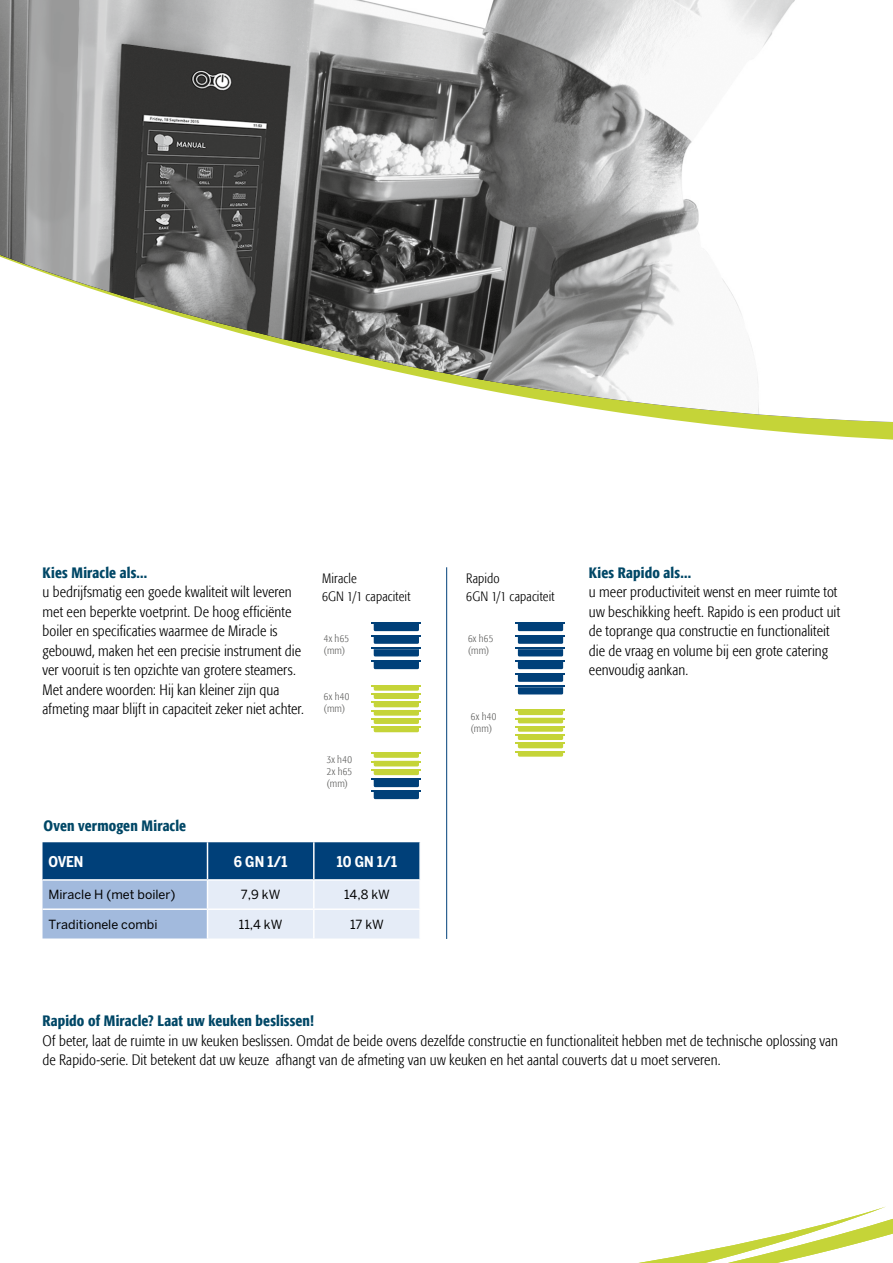
<style>
.page{position:relative;width:893px;height:1263px;background:#fff}
.page>*{position:absolute;margin:0;border:0;box-sizing:border-box;transform-origin:0 0}
.t1{font:300 condensed 15px/19.5px "Formata";letter-spacing:.005em;color:#000}
.t2{font:500 condensed 15px "Formata";letter-spacing:.01em;color:#004766}
.t3{font:700 condensed 14.7px "Benton Sans";letter-spacing:-.01em;color:#fff}
.t4{font:300 condensed 13.5px/18px "Formata";letter-spacing:.01em;color:#000}
.t5{font:12.6px "Benton Sans";color:#000}
.t6{font:300 condensed 10.5px/12px "Formata";letter-spacing:.02em;color:#626261}
</style>
<div class="page">
<svg style="left:638px;top:1206px;width:255px;height:57px"></svg>
<hr style="left:371px;top:647px;width:50px;height:2px;background:#004079">
<hr style="left:371px;top:622px;width:50px;height:2px;background:#004079">
<svg style="left:374px;top:662px;width:45px;height:7px"></svg>
<hr style="left:371px;top:660px;width:50px;height:2px;background:#004079">
<svg style="left:374px;top:624px;width:45px;height:32px"></svg>
<hr style="left:371px;top:635px;width:50px;height:1px;background:#004079">
<hr style="left:371px;top:726px;width:50px;height:2px;background:#c5d438">
<hr style="left:371px;top:718px;width:50px;height:2px;background:#c5d438">
<hr style="left:371px;top:710px;width:50px;height:2px;background:#c5d438">
<hr style="left:371px;top:701px;width:50px;height:2px;background:#c5d438">
<hr style="left:371px;top:685px;width:50px;height:2px;background:#c5d438">
<svg style="left:690px;top:422px;width:203px;height:13px;fill:#c5d438"></svg>
<svg style="left:374px;top:687px;width:45px;height:45px"></svg>
<hr style="left:371px;top:693px;width:50px;height:2px;background:#c5d438">
<hr style="left:515px;top:751px;width:50px;height:2px;background:#c5d438">
<hr style="left:515px;top:742px;width:50px;height:2px;background:#c5d438">
<hr style="left:515px;top:734px;width:50px;height:2px;background:#c5d438">
<hr style="left:515px;top:726px;width:50px;height:2px;background:#c5d438">
<hr style="left:515px;top:709px;width:50px;height:2px;background:#c5d438">
<svg style="left:518px;top:711px;width:45px;height:46px"></svg>
<hr style="left:515px;top:717px;width:50px;height:2px;background:#c5d438">
<hr style="left:371px;top:778px;width:50px;height:2px;background:#004079">
<hr style="left:371px;top:790px;width:50px;height:2px;background:#004079">
<hr style="left:371px;top:769px;width:50px;height:2px;background:#c5d438">
<hr style="left:371px;top:761px;width:50px;height:1px;background:#c5d438">
<svg style="left:374px;top:754px;width:45px;height:45px"></svg>
<hr style="left:371px;top:752px;width:50px;height:2px;background:#c5d438">
<hr style="left:515px;top:647px;width:50px;height:2px;background:#004079">
<hr style="left:515px;top:673px;width:50px;height:1px;background:#004079">
<hr style="left:515px;top:622px;width:50px;height:2px;background:#004079">
<hr style="left:515px;top:660px;width:50px;height:2px;background:#004079">
<svg style="left:518px;top:662px;width:45px;height:32px"></svg>
<hr style="left:515px;top:685px;width:50px;height:2px;background:#004079">
<svg style="left:518px;top:624px;width:45px;height:32px"></svg>
<hr style="left:515px;top:635px;width:50px;height:1px;background:#004079">
<hr style="left:446px;top:567px;width:1px;height:372px;background:#004079">
<svg style="left:43px;top:842px;width:377px;height:96px;background:#7d9ec0"></svg>
<hr style="left:313px;top:910px;width:2px;height:28px;background:#fff">
<hr style="left:419px;top:910px;width:2px;height:28px;background:#fff">
<img style="left:0;top:0;width:891px;height:422px">
<p class="t2" style="left:43px;top:563px;width:106px">Kies Miracle als...</p>
<p class="t1" style="left:43px;top:582px;width:263px">u bedrijfsmatig een goede kwaliteit wilt leveren met een beperkte voetprint. De hoog efficiënte boiler en specificaties waarmee de Miracle is gebouwd, maken het een precisie instrument die ver vooruit is ten opzichte van grotere steamers.<br>Met andere woorden: Hij kan kleiner zijn qua afmeting maar blijft in capaciteit zeker niet achter.</p>
<p class="t2" style="left:44px;top:817px;width:144px">Oven vermogen Miracle</p>
<p class="t4" style="left:322px;top:569px;width:90px">Miracle<br>6GN 1/1 capaciteit</p>
<p class="t6" style="left:324px;top:632px;width:27px">4x h65 (mm)</p>
<p class="t6" style="left:324px;top:690px;width:27px">6x h40 (mm)</p>
<p class="t6" style="left:327px;top:753px;width:27px;text-align:justify">3x h40<br>2x h65 (mm)</p>
<p class="t3" style="left:48px;top:852px;width:37px">OVEN</p>
<p class="t3" style="left:234px;top:852px;width:55px">6 GN 1/1</p>
<p class="t3" style="left:337px;top:852px;width:62px">10 GN 1/1</p>
<p class="t5" style="left:48px;top:887px;width:129px">Miracle H (met boiler)</p>
<p class="t5" style="left:241px;top:887px;width:41px">7,9 kW</p>
<p class="t5" style="left:344px;top:887px;width:47px">14,8 kW</p>
<p class="t5" style="left:48px;top:916px;width:111px">Traditionele combi</p>
<p class="t5" style="left:239px;top:916px;width:45px">11,4 kW</p>
<p class="t5" style="left:350px;top:916px;width:35px">17 kW</p>
<p class="t4" style="left:466px;top:569px;width:90px">Rapido<br>6GN 1/1 capaciteit</p>
<p class="t6" style="left:468px;top:632px;width:27px">6x h65 (mm)</p>
<p class="t6" style="left:471px;top:711px;width:27px">6x h40 (mm)</p>
<p class="t2" style="left:589px;top:563px;width:104px">Kies Rapido als...</p>
<p class="t1" style="left:589px;top:582px;width:253px">u meer productiviteit wenst en meer ruimte tot uw beschikking heeft. Rapido is een product uit de toprange qua constructie en functionaliteit die de vraag en volume bij een grote catering eenvoudig aankan.</p>
<p class="t2" style="left:43px;top:1012px;width:273px">Rapido of Miracle? Laat uw keuken beslissen!</p>
<p class="t1" style="left:43px;top:1031px;width:797px">Of beter, laat de ruimte in uw keuken beslissen. Omdat de beide ovens dezelfde constructie en functionaliteit hebben met de technische oplossing van de Rapido-serie. Dit betekent dat uw keuze afhangt van de afmeting van uw keuken en het aantal couverts dat u moet serveren.</p>
</div>
